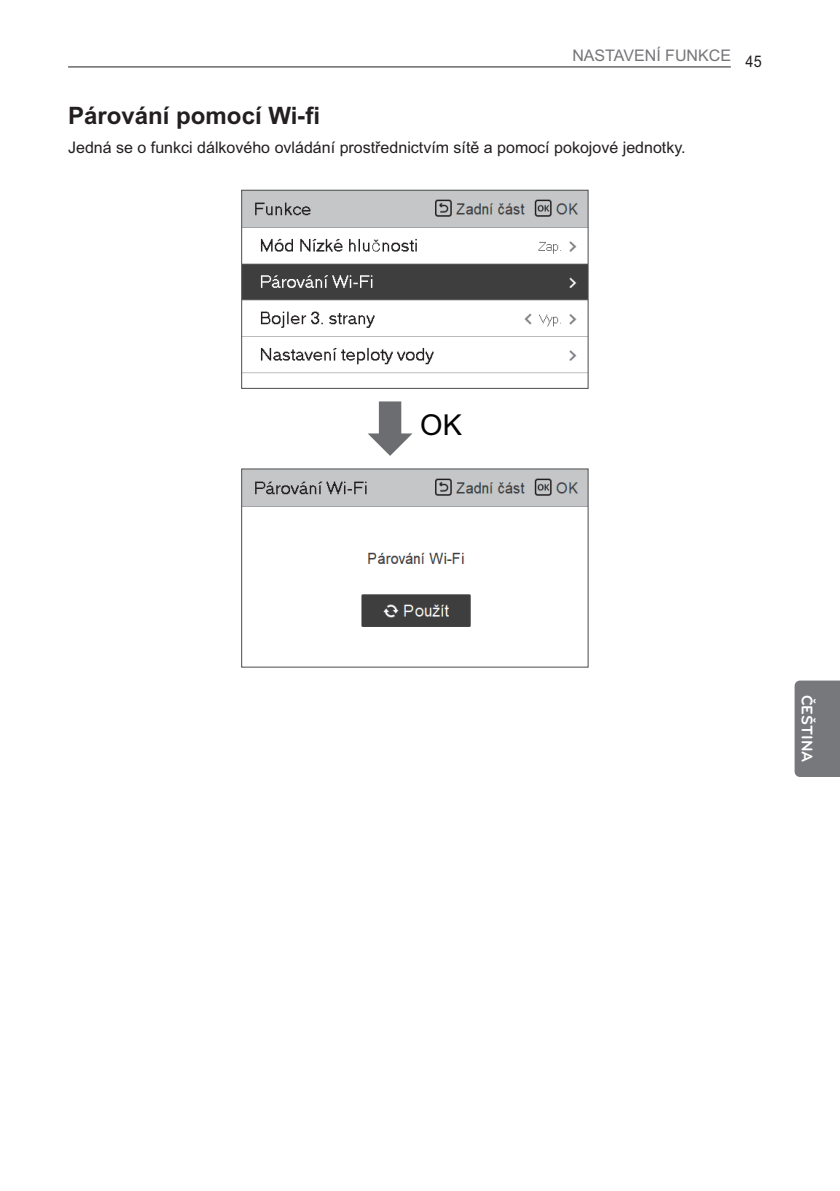
<style>
.page{position:relative;width:840px;height:1191px;background:#fff}
.page>*{position:absolute;margin:0;border:0;box-sizing:border-box;transform-origin:0 0}
.t1{font:28.8px "Arial";color:#030303}
.t2{font:700 24px "Arial";color:#231f20}
.t3{font:16px "Arial";color:#231f20}
.t4{font:16px "Arial";color:#757679}
.t5{font:700 16px "Bryant LG";color:#fff}
.s1{color:#231f20}
</style>
<div class="page">
<hr style="left:68px;top:67px;width:662px;height:1px;background:#231f20">
<div style="left:794px;top:680px;width:45px;height:97px;background:#76787b"></div>
<img style="left:243px;top:192px;width:343px;height:182px">
<div style="left:241px;top:190px;width:347px;height:199px;border:1px solid #4b4c4d"></div>
<svg style="left:368px;top:401px;width:44px;height:55px"></svg>
<img style="left:243px;top:470px;width:343px;height:157px">
<p class="t4" style="left:572px;top:50px;width:191px">NASTAVENÍ FUNKCE <span class="s1">45</span></p>
<h2 class="t2" style="left:68px;top:107px;width:253px">Párování pomocí Wi-fi</h2>
<p class="t3" style="left:68px;top:142px;width:618px">Jedná se o funkci dálkového ovládání prostřednictvím sítě a pomocí pokojové jednotky.</p>
<h1 class="t1" style="left:420px;top:415px;width:43px">OK</h1>
<p class="t5" style="left:816px;top:694px;width:69px;rotate:90deg">ČEŠTINA</p>
</div>
